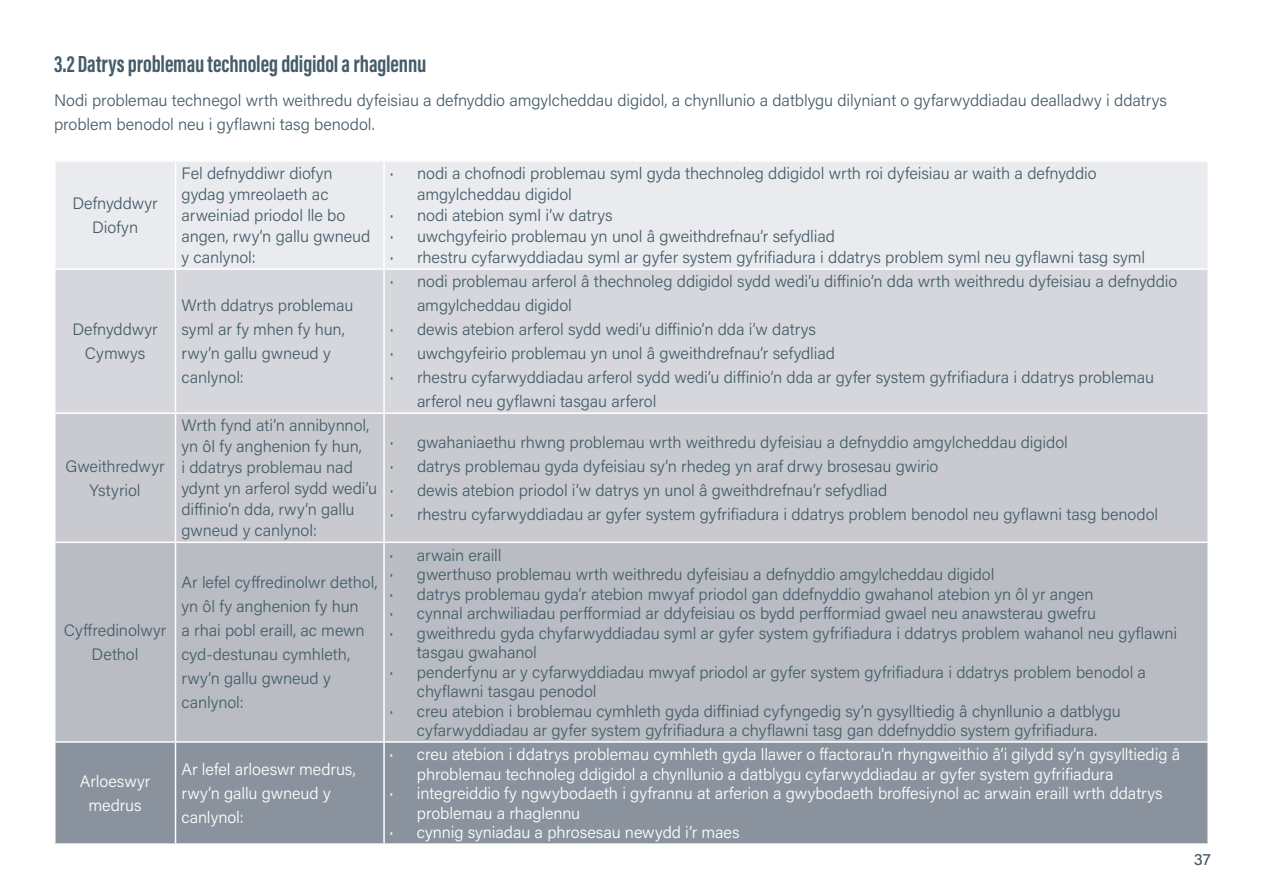
<style>
.page{position:relative;width:1263px;height:893px;background:#fff}
.page>*{position:absolute;margin:0;border:0;box-sizing:border-box;transform-origin:0 0}
.t1{font:700 24px "Acumin Pro Extra Cond";letter-spacing:-.005em;color:#455d69}
.t2{font:300 16.5px/24px "Acumin Pro";letter-spacing:-.005em;color:#455d69}
.t3{font:300 16.5px/24px "Acumin Pro";letter-spacing:-.005em;color:#fff;text-align:center}
.t4{font:500 16.5px "Acumin Pro";color:#455d69}
.s1{font-weight:400}
</style>
<div class="page">
<div style="left:56px;top:162px;width:1151px;height:106px;background:#eaebee"></div>
<div style="left:56px;top:270px;width:1151px;height:142px;background:#d6d7dc"></div>
<div style="left:56px;top:414px;width:1151px;height:128px;background:#c8cad0"></div>
<div style="left:56px;top:543px;width:1151px;height:198px;background:#b9bcc3"></div>
<div style="left:56px;top:743px;width:1151px;height:100px;background:#8a939d"></div>
<hr style="left:175px;top:162px;width:1px;height:106px;background:#fff">
<hr style="left:383px;top:162px;width:2px;height:106px;background:#fff">
<hr style="left:175px;top:270px;width:1px;height:142px;background:#fff">
<hr style="left:383px;top:270px;width:2px;height:142px;background:#fff">
<hr style="left:175px;top:414px;width:1px;height:128px;background:#fff">
<hr style="left:383px;top:414px;width:2px;height:128px;background:#fff">
<hr style="left:175px;top:543px;width:1px;height:198px;background:#fff">
<hr style="left:383px;top:543px;width:2px;height:198px;background:#fff">
<hr style="left:175px;top:743px;width:1px;height:100px;background:#fff">
<hr style="left:383px;top:743px;width:2px;height:100px;background:#fff">
<h1 class="t1" style="left:54px;top:49px;width:374px">3.2 Datrys problemau technoleg ddigidol a rhaglennu</h1>
<p class="t2" style="left:54px;top:88px;width:1114px">Nodi problemau technegol wrth weithredu dyfeisiau a defnyddio amgylcheddau digidol, a chynllunio a datblygu dilyniant o gyfarwyddiadau dealladwy i ddatrys problem benodol neu i gyflawni tasg benodol.</p>
<p class="t2" style="left:72px;top:191px;width:87px;text-align:center">Defnyddwyr<br>Diofyn</p>
<p class="t2" style="left:72px;top:317px;width:87px;text-align:center">Defnyddwyr<br>Cymwys</p>
<p class="t2" style="left:66px;top:453px;width:101px;text-align:center">Gweithredwyr<br>Ystyriol</p>
<p class="t2" style="left:64px;top:618px;width:104px;text-align:center">Cyffredinolwyr<br>Dethol</p>
<p class="t3" style="left:80px;top:769px;width:72px">Arloeswyr medrus</p>
<p class="t2" style="left:181px;top:162px;width:190px;line-height:21px">Fel defnyddiwr diofyn gydag ymreolaeth ac arweiniad priodol lle bo angen, rwy’n gallu gwneud y canlynol:</p>
<p class="t2" style="left:390px;top:161px;width:708px"><span class="s1">·</span> nodi a chofnodi problemau syml gyda thechnoleg ddigidol wrth roi dyfeisiau ar waith a defnyddio</p>
<p class="t2" style="left:417px;top:182px;width:156px">amgylcheddau digidol</p>
<p class="t2" style="left:390px;top:203px;width:224px"><span class="s1">·</span> nodi atebion syml i’w datrys</p>
<p class="t2" style="left:390px;top:224px;width:446px"><span class="s1">·</span> uwchgyfeirio problemau yn unol â gweithdrefnau’r sefydliad</p>
<p class="t2" style="left:390px;top:245px;width:757px"><span class="s1">·</span> rhestru cyfarwyddiadau syml ar gyfer system gyfrifiadura i ddatrys problem syml neu gyflawni tasg syml</p>
<p class="t2" style="left:181px;top:293px;width:173px">Wrth ddatrys problemau syml ar fy mhen fy hun, rwy’n gallu gwneud y canlynol:</p>
<p class="t2" style="left:181px;top:414px;width:197px;line-height:21px">Wrth fynd ati’n annibynnol, yn ôl fy anghenion fy hun,<br>i ddatrys problemau nad ydynt yn arferol sydd wedi’u diffinio’n dda, rwy’n gallu gwneud y canlynol:</p>
<p class="t2" style="left:181px;top:570px;width:198px">Ar lefel cyffredinolwr dethol, yn ôl fy anghenion fy hun<br>a rhai pobl eraill, ac mewn cyd-destunau cymhleth, rwy’n gallu gwneud y canlynol:</p>
<p class="t3" style="left:181px;top:757px;width:176px;text-align:left">Ar lefel arloeswr medrus, rwy’n gallu gwneud y canlynol:</p>
<p class="t2" style="left:390px;top:269px;width:789px"><span class="s1">·</span> nodi problemau arferol â thechnoleg ddigidol sydd wedi’u diffinio’n dda wrth weithredu dyfeisiau a defnyddio</p>
<p class="t2" style="left:417px;top:293px;width:156px">amgylcheddau digidol</p>
<p class="t2" style="left:390px;top:317px;width:427px"><span class="s1">·</span> dewis atebion arferol sydd wedi’u diffinio’n dda i’w datrys</p>
<p class="t2" style="left:390px;top:341px;width:446px"><span class="s1">·</span> uwchgyfeirio problemau yn unol â gweithdrefnau’r sefydliad</p>
<p class="t2" style="left:390px;top:365px;width:765px"><span class="s1">·</span> rhestru cyfarwyddiadau arferol sydd wedi’u diffinio’n dda ar gyfer system gyfrifiadura i ddatrys problemau</p>
<p class="t2" style="left:417px;top:389px;width:241px">arferol neu gyflawni tasgau arferol</p>
<p class="t2" style="left:390px;top:430px;width:770px"><span class="s1">·</span> gwahaniaethu rhwng problemau wrth weithredu dyfeisiau a defnyddio amgylcheddau digidol<br><span class="s1">·</span> datrys problemau gyda dyfeisiau sy’n rhedeg yn araf drwy brosesau gwirio<br><span class="s1">·</span> dewis atebion priodol i’w datrys yn unol â gweithdrefnau’r sefydliad<br><span class="s1">·</span> rhestru cyfarwyddiadau ar gyfer system gyfrifiadura i ddatrys problem benodol neu gyflawni tasg benodol</p>
<p class="t2" style="left:390px;top:542px;width:113px"><span class="s1">·</span> arwain eraill</p>
<p class="t2" style="left:390px;top:562px;width:606px"><span class="s1">·</span> gwerthuso problemau wrth weithredu dyfeisiau a defnyddio amgylcheddau digidol</p>
<p class="t2" style="left:390px;top:581px;width:705px"><span class="s1">·</span> datrys problemau gyda’r atebion mwyaf priodol gan ddefnyddio gwahanol atebion yn ôl yr angen</p>
<p class="t2" style="left:390px;top:601px;width:708px"><span class="s1">·</span> cynnal archwiliadau perfformiad ar ddyfeisiau os bydd perfformiad gwael neu anawsterau gwefru</p>
<p class="t2" style="left:390px;top:620px;width:789px"><span class="s1">·</span> gweithredu gyda chyfarwyddiadau syml ar gyfer system gyfrifiadura i ddatrys problem wahanol neu gyflawni</p>
<p class="t2" style="left:417px;top:640px;width:121px">tasgau gwahanol</p>
<p class="t2" style="left:390px;top:659px;width:758px"><span class="s1">·</span> penderfynu ar y cyfarwyddiadau mwyaf priodol ar gyfer system gyfrifiadura i ddatrys problem benodol a</p>
<p class="t2" style="left:417px;top:679px;width:181px">chyflawni tasgau penodol</p>
<p class="t2" style="left:390px;top:698px;width:732px"><span class="s1">·</span> creu atebion i broblemau cymhleth gyda diffiniad cyfyngedig sy’n gysylltiedig â chynllunio a datblygu</p>
<p class="t2" style="left:417px;top:718px;width:682px">cyfarwyddiadau ar gyfer system gyfrifiadura a chyflawni tasg gan ddefnyddio system gyfrifiadura.</p>
<p class="t3" style="left:390px;top:742px;width:792px"><span class="s1">·</span> creu atebion i ddatrys problemau cymhleth gyda llawer o ffactorau’n rhyngweithio â’i gilydd sy’n gysylltiedig â</p>
<p class="t3" style="left:417px;top:761px;width:698px">phroblemau technoleg ddigidol a chynllunio a datblygu cyfarwyddiadau ar gyfer system gyfrifiadura</p>
<p class="t3" style="left:390px;top:781px;width:774px"><span class="s1">·</span> integreiddio fy ngwybodaeth i gyfrannu at arferion a gwybodaeth broffesiynol ac arwain eraill wrth ddatrys</p>
<p class="t3" style="left:417px;top:800px;width:165px">problemau a rhaglennu</p>
<p class="t3" style="left:390px;top:820px;width:351px"><span class="s1">·</span> cynnig syniadau a phrosesau newydd i’r maes</p>
<p class="t4" style="left:1194px;top:847px;width:18px">37</p>
</div>
